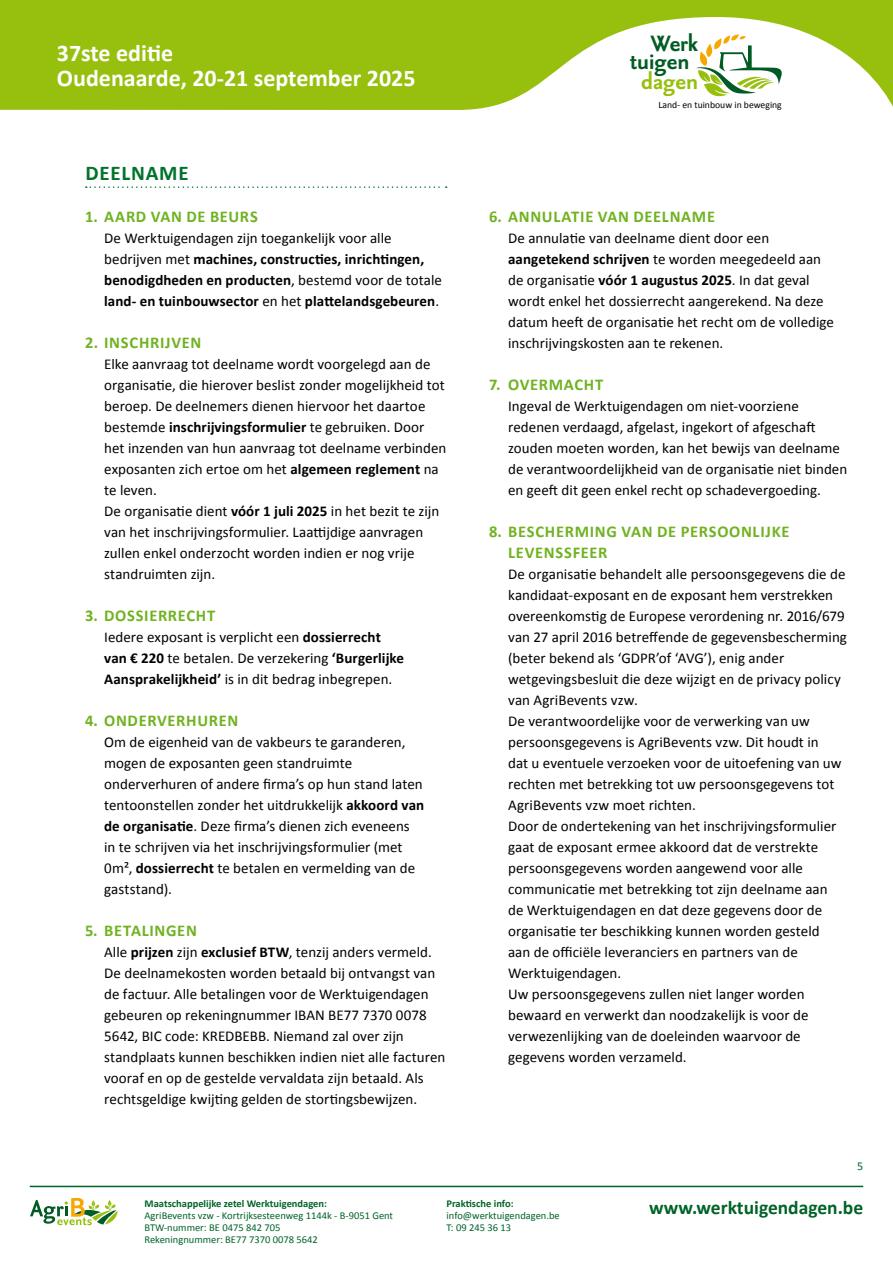
<style>
.page{position:relative;width:893px;height:1263px;background:#fff}
.page>*{position:absolute;margin:0;border:0;box-sizing:border-box;transform-origin:0 0}
.t1{font:700 26.85px "Seria Sans OT";color:#005c24}
.t2{font:700 26.85px "Seria Sans OT";color:#97bf0d}
.t3{font:700 24px/25.5px "Calibri";color:#fff}
.t4{font:700 21px "Calibri";letter-spacing:.04em;color:#00732c}
.t5{font:700 19.5px "Calibri";color:#006327}
.t6{font:700 16.5px/21px "Calibri";letter-spacing:.04em;color:#70b221}
.t7{font:15px/21px "Calibri";color:#000}
.t8{font:700 15px/21px "Calibri";letter-spacing:.005em;color:#000}
.t9{font:12px "Calibri";color:#006327}
.t10{font:10.5px/12px "Calibri";color:#006327}
.t11{font:700 10.5px "Calibri";color:#006327}
.t12{font:9.75px "Calibri";color:#000}
.s1{font-weight:400}
.s2{font-weight:700}
</style>
<div class="page">
<svg style="left:0;top:0;width:893px;height:110px;fill:#97bf0d"></svg>
<svg style="left:696px;top:34px;width:86px;height:63px"></svg>
<hr style="left:30px;top:1186px;width:833px;height:1px;background:#006327">
<svg style="left:30px;top:1198px;width:88px;height:27px"></svg>
<svg style="left:86px;top:186px;width:361px;height:2px"></svg>
<h2 class="t3" style="left:57px;top:39px;width:360px">37ste editie<br>Oudenaarde, 20-21 september 2025</h2>
<h3 class="t4" style="left:85px;top:160px;width:105px">DEELNAME</h3>
<p class="t6" style="left:85px;top:205px;width:174px">1. AARD VAN DE BEURS</p>
<p class="t8" style="left:104px;top:227px;width:339px"><span class="s1">De Werktuigendagen zijn toegankelijk voor alle bedrijven met</span> machines, constructies, inrichtingen, benodigdheden en producten<span class="s1">, bestemd voor de totale </span>land- en tuinbouwsector <span class="s1">en het</span> plattelandsgebeuren<span class="s1">.</span></p>
<p class="t6" style="left:85px;top:331px;width:118px">2. INSCHRIJVEN</p>
<p class="t7" style="left:104px;top:353px;width:344px">Elke aanvraag tot deelname wordt voorgelegd aan de organisatie, die hierover beslist zonder mogelijkheid tot beroep. De deelnemers dienen hiervoor het daartoe bestemde <span class="s2">inschrijvingsformulier</span> te gebruiken. Door het inzenden van hun aanvraag tot deelname verbinden exposanten zich ertoe om het <span class="s2">algemeen reglement</span> na te leven.<br>De organisatie dient <span class="s2">vóór 1 juli 2025</span> in het bezit te zijn van het inschrijvingsformulier. Laattijdige aanvragen zullen enkel onderzocht worden indien er nog vrije standruimten zijn.</p>
<p class="t6" style="left:85px;top:604px;width:132px">3. DOSSIERRECHT</p>
<p class="t7" style="left:104px;top:626px;width:301px">Iedere exposant is verplicht een <span class="s2">dossierrecht van € 220</span> te betalen. De verzekering <span class="s2">‘Burgerlijke<br>Aansprakelijkheid’</span> is in dit bedrag inbegrepen.</p>
<p class="t6" style="left:85px;top:709px;width:155px">4. ONDERVERHUREN</p>
<p class="t7" style="left:104px;top:731px;width:321px">Om de eigenheid van de vakbeurs te garanderen, mogen de exposanten geen standruimte onderverhuren of andere firma’s op hun stand laten tentoonstellen zonder het uitdrukkelijk <span class="s2">akkoord van de organisatie</span>. Deze firma’s dienen zich eveneens in te schrijven via het inschrijvingsformulier (met 0m², <span class="s2">dossierrecht</span> te betalen en vermelding van de gaststand).</p>
<p class="t6" style="left:85px;top:919px;width:113px">5. BETALINGEN</p>
<p class="t7" style="left:104px;top:941px;width:343px">Alle <span class="s2">prijzen</span> zijn <span class="s2">exclusief BTW</span>, tenzij anders vermeld.<br>De deelnamekosten worden betaald bij ontvangst van de factuur. Alle betalingen voor de Werktuigendagen gebeuren op rekeningnummer IBAN BE77 7370 0078<br>5642, BIC code: KREDBEBB. Niemand zal over zijn standplaats kunnen beschikken indien niet alle facturen vooraf en op de gestelde vervaldata zijn betaald. Als rechtsgeldige kwijting gelden de stortingsbewijzen.</p>
<h1 class="t1" style="left:651px;top:30px;width:49px">Werk</h1>
<h1 class="t1" style="left:630px;top:48px;width:61px">tuigen</h1>
<h1 class="t2" style="left:641px;top:68px;width:58px">dagen</h1>
<p class="t12" style="left:658px;top:99px;width:125px">Land- en tuinbouw in beweging</p>
<p class="t6" style="left:489px;top:205px;width:228px">6. ANNULATIE VAN DEELNAME</p>
<p class="t7" style="left:508px;top:227px;width:327px">De annulatie van deelname dient door een <span class="s2">aangetekend schrijven</span> te worden meegedeeld aan de organisatie <span class="s2">vóór 1 augustus 2025</span>. In dat geval wordt enkel het dossierrecht aangerekend. Na deze datum heeft de organisatie het recht om de volledige inschrijvingskosten aan te rekenen.</p>
<p class="t6" style="left:489px;top:373px;width:116px">7. OVERMACHT</p>
<p class="t7" style="left:508px;top:395px;width:341px">Ingeval de Werktuigendagen om niet-voorziene redenen verdaagd, afgelast, ingekort of afgeschaft zouden moeten worden, kan het bewijs van deelname de verantwoordelijkheid van de organisatie niet binden en geeft dit geen enkel recht op schadevergoeding.</p>
<p class="t6" style="left:508px;top:520px;width:283px;text-indent:-19px">8. BESCHERMING VAN DE PERSOONLIJKE<br>LEVENSSFEER</p>
<p class="t7" style="left:508px;top:563px;width:340px">De organisatie behandelt alle persoonsgegevens die de kandidaat-exposant en de exposant hem verstrekken overeenkomstig de Europese verordening nr. 2016/679 van 27 april 2016 betreffende de gegevensbescherming (beter bekend als ‘GDPR’of ‘AVG’), enig ander wetgevingsbesluit die deze wijzigt en de privacy policy van AgriBevents vzw.<br>De verantwoordelijke voor de verwerking van uw persoonsgegevens is AgriBevents vzw. Dit houdt in<br>dat u eventuele verzoeken voor de uitoefening van uw rechten met betrekking tot uw persoonsgegevens tot AgriBevents vzw moet richten.<br>Door de ondertekening van het inschrijvingsformulier gaat de exposant ermee akkoord dat de verstrekte persoonsgegevens worden aangewend voor alle communicatie met betrekking tot zijn deelname aan<br>de Werktuigendagen en dat deze gegevens door de organisatie ter beschikking kunnen worden gesteld<br>aan de officiële leveranciers en partners van de Werktuigendagen.<br>Uw persoonsgegevens zullen niet langer worden bewaard en verwerkt dan noodzakelijk is voor de verwezenlijking van de doeleinden waarvoor de gegevens worden verzameld.</p>
<p class="t9" style="left:857px;top:1158px;width:8px">5</p>
<p class="t11" style="left:145px;top:1197px;width:184px">Maatschappelijke zetel Werktuigendagen:</p>
<p class="t10" style="left:145px;top:1209px;width:250px">AgriBevents vzw - Kortrijksesteenweg 1144k - B-9051 Gent<br>BTW-nummer: BE 0475 842 705<br>Rekeningnummer: BE77 7370 0078 5642</p>
<p class="t11" style="left:446px;top:1197px;width:69px">Praktische info:</p>
<p class="t10" style="left:446px;top:1209px;width:115px">info@werktuigendagen.be<br>T: 09 245 36 13</p>
<h3 class="t5" style="left:649px;top:1195px;width:215px">www.werktuigendagen.be</h3>
</div>
